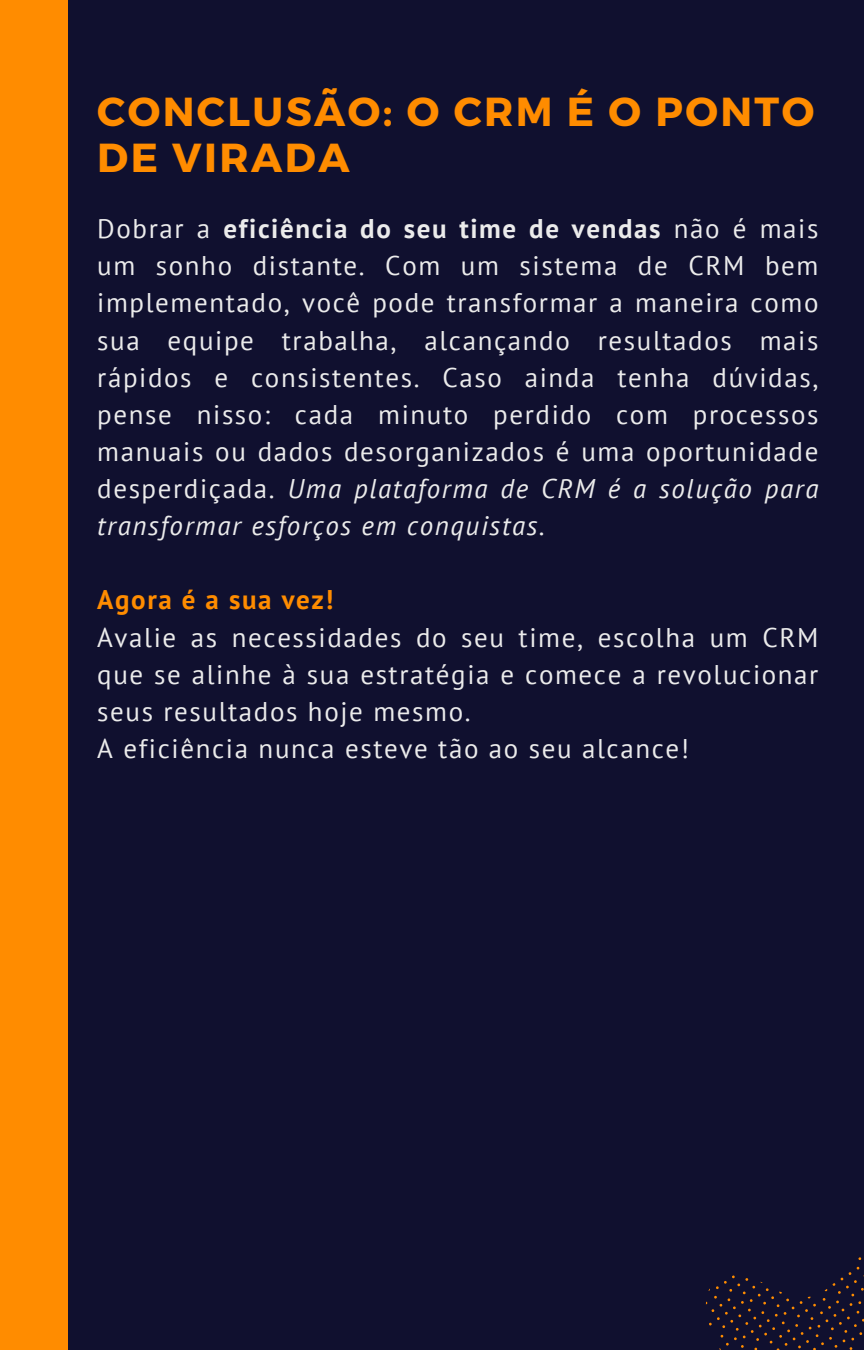
<style>
.page{position:relative;width:864px;height:1350px;background:#10102f}
.page>*{position:absolute;margin:0;border:0;box-sizing:border-box;transform-origin:0 0}
.t1{font:700 40.5px/45.4px "Montserrat";letter-spacing:.06em;color:#ff8c00}
.t2{font:27px/37.1px "PT Sans";letter-spacing:.06em;color:#ebebeb;text-align:justify}
.t3{font:700 27px "PT Sans";letter-spacing:.06em;color:#ff8c00}
.s1{font-weight:700}
.s2{font-style:italic}
</style>
<div class="page">
<svg style="left:705px;top:1267px;width:159px;height:83px"></svg>
<div style="left:0;top:0;width:68px;height:1350px;background:#ff8c00"></div>
<h1 class="t1" style="left:97px;top:87px;width:719px">CONCLUSÃO: O CRM É O PONTO<br>DE VIRADA</h1>
<p class="t2" style="left:97px;top:210px;width:723px">Dobrar a <span class="s1">eficiência do seu time de vendas</span> não é mais um sonho distante. Com um sistema de CRM bem implementado, você pode transformar a maneira como sua equipe trabalha, alcançando resultados mais rápidos e consistentes. Caso ainda tenha dúvidas, pense nisso: cada minuto perdido com processos manuais ou dados desorganizados é uma oportunidade desperdiçada. <span class="s2">Uma plataforma de CRM é a solução para transformar esforços em conquistas.</span></p>
<p class="t3" style="left:97px;top:582px;width:238px">Agora é a sua vez!</p>
<p class="t2" style="left:97px;top:618px;width:723px">Avalie as necessidades do seu time, escolha um CRM que se alinhe à sua estratégia e comece a revolucionar seus resultados hoje mesmo.</p>
<p class="t2" style="left:97px;top:729px;width:593px">A eficiência nunca esteve tão ao seu alcance!</p>
</div>
